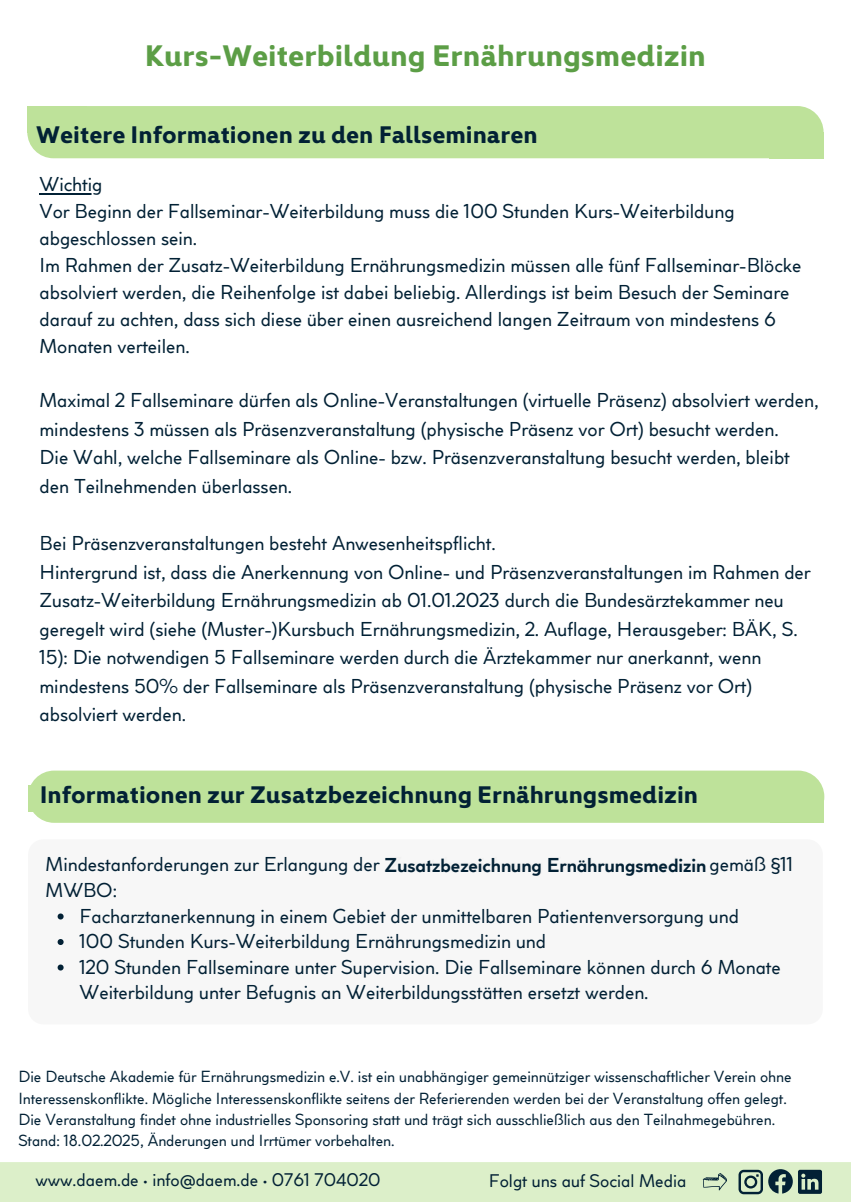
<style>
.page{position:relative;width:851px;height:1202px;background:#fff}
.page>*{position:absolute;margin:0;border:0;box-sizing:border-box;transform-origin:0 0}
.t1{font:700 30px "Kyrial Display Pro";color:#5c9e46}
.t2{font:700 24.2px "Kyrial Display Pro";color:#022135}
.t3{font:20px/28.4px "Coco Sharp XS";color:#022135}
.t4{font:700 20px "Coco Sharp XS";color:#022135}
.t5{font:18.2px "Coco Sharp XS";color:#022135}
.t6{font:16px "Coco Sharp XS";color:#022135}
.s1{font-weight:400}
.s2{color:#f1f1f1}
</style>
<div class="page">
<div style="left:0;top:1162px;width:850px;height:39px;background:#dcefc9"></div>
<div style="left:27px;top:106px;width:796px;height:52px;background:#bee29a;border-radius:26px"></div>
<div style="left:27px;top:106px;width:60px;height:26px;background:#bee29a"></div>
<div style="left:769px;top:132px;width:54px;height:26px;background:#bee29a"></div>
<hr style="left:40px;top:193px;width:62px;height:1px;background:#022135">
<div style="left:28px;top:770px;width:796px;height:52px;background:#bee29a;border-radius:26px"></div>
<div style="left:28px;top:785px;width:60px;height:26px;background:#bee29a"></div>
<div style="left:770px;top:796px;width:54px;height:26px;background:#bee29a"></div>
<div style="left:28px;top:839px;width:794px;height:185px;background:#f1f1f1;border-radius:15px"></div>
<svg style="left:58px;top:913px;width:6px;height:6px"></svg>
<svg style="left:58px;top:939px;width:6px;height:6px"></svg>
<svg style="left:58px;top:964px;width:6px;height:6px"></svg>
<h2 class="t1" style="left:145px;top:43px;width:562px">Kurs-Weiterbildung Ernährungsmedizin</h2>
<h4 class="t2" style="left:36px;top:125px;width:503px">Weitere Informationen zu den Fallseminaren</h4>
<p class="t3" style="left:40px;top:171px;width:763px;line-height:27px">Wichtig<br>Vor Beginn der Fallseminar-Weiterbildung muss die 100 Stunden Kurs-Weiterbildung abgeschlossen sein.<br>Im Rahmen der Zusatz-Weiterbildung Ernährungsmedizin müssen alle fünf Fallseminar-Blöcke absolviert werden, die Reihenfolge ist dabei beliebig. Allerdings ist beim Besuch der Seminare darauf zu achten, dass sich diese über einen ausreichend langen Zeitraum von mindestens 6<br>Monaten verteilen.</p>
<p class="t3" style="left:40px;top:386px;width:780px">Maximal 2 Fallseminare dürfen als Online-Veranstaltungen (virtuelle Präsenz) absolviert werden, mindestens 3 müssen als Präsenzveranstaltung (physische Präsenz vor Ort) besucht werden.<br>Die Wahl, welche Fallseminare als Online- bzw. Präsenzveranstaltung besucht werden, bleibt den Teilnehmenden überlassen.</p>
<h3 class="t3" style="left:40px;top:529px;width:772px">Bei Präsenzveranstaltungen besteht Anwesenheitspflicht.<br>Hintergrund ist, dass die Anerkennung von Online- und Präsenzveranstaltungen im Rahmen der Zusatz-Weiterbildung Ernährungsmedizin ab 01.01.2023 durch die Bundesärztekammer neu geregelt wird (siehe (Muster-)Kursbuch Ernährungsmedizin, 2. Auflage, Herausgeber: BÄK, S.<br>15): Die notwendigen 5 Fallseminare werden durch die Ärztekammer nur anerkannt, wenn mindestens 50% der Fallseminare als Präsenzveranstaltung (physische Präsenz vor Ort) absolviert werden.</h3>
<p class="t2" style="left:40px;top:784px;width:660px">Informationen zur Zusatzbezeichnung Ernährungsmedizin</p>
<p class="t4" style="left:384px;top:853px;width:410px">Zusatzbezeichnung Ernährungsmedizin <span class="s1">gemäß §11</span></p>
<p class="t3" style="left:46px;top:850px;width:469px">Mindestanforderungen zur Erlangung der <span class="s2">Zusatzbezeichn</span></p>
<p class="t3" style="left:46px;top:875px;width:73px">MWBO:</p>
<p class="t3" style="left:80px;top:901px;width:661px">Facharztanerkennung in einem Gebiet der unmittelbaren Patientenversorgung und</p>
<p class="t3" style="left:80px;top:926px;width:468px">100 Stunden Kurs-Weiterbildung Ernährungsmedizin und</p>
<h4 class="t3" style="left:80px;top:953px;width:702px;line-height:25.6px">120 Stunden Fallseminare unter Supervision. Die Fallseminare können durch 6 Monate<br>Weiterbildung unter Befugnis an Weiterbildungsstätten ersetzt werden.</h4>
<h4 class="t6" style="left:18px;top:1067px;width:774px">Die Deutsche Akademie für Ernährungsmedizin e.V. ist ein unabhängiger gemeinnütziger wissenschaftlicher Verein ohne</h4>
<h2 class="t6" style="left:18px;top:1088px;width:769px">Interessenskonflikte. Mögliche Interessenskonflikte seitens der Referierenden werden bei der Veranstaltung offen gelegt.</h2>
<h4 class="t6" style="left:18px;top:1109px;width:758px">Die Veranstaltung findet ohne industrielles Sponsoring statt und trägt sich ausschließlich aus den Teilnahmegebühren.</h4>
<p class="t6" style="left:18px;top:1131px;width:378px">Stand: 18.02.2025, Änderungen und Irrtümer vorbehalten.</p>
<h4 class="t5" style="left:35px;top:1168px;width:346px">www.daem.de • info@daem.de • 0761 704020</h4>
<h1 class="t5" style="left:489px;top:1169px;width:199px">Folgt uns auf Social Media</h1>
</div>
